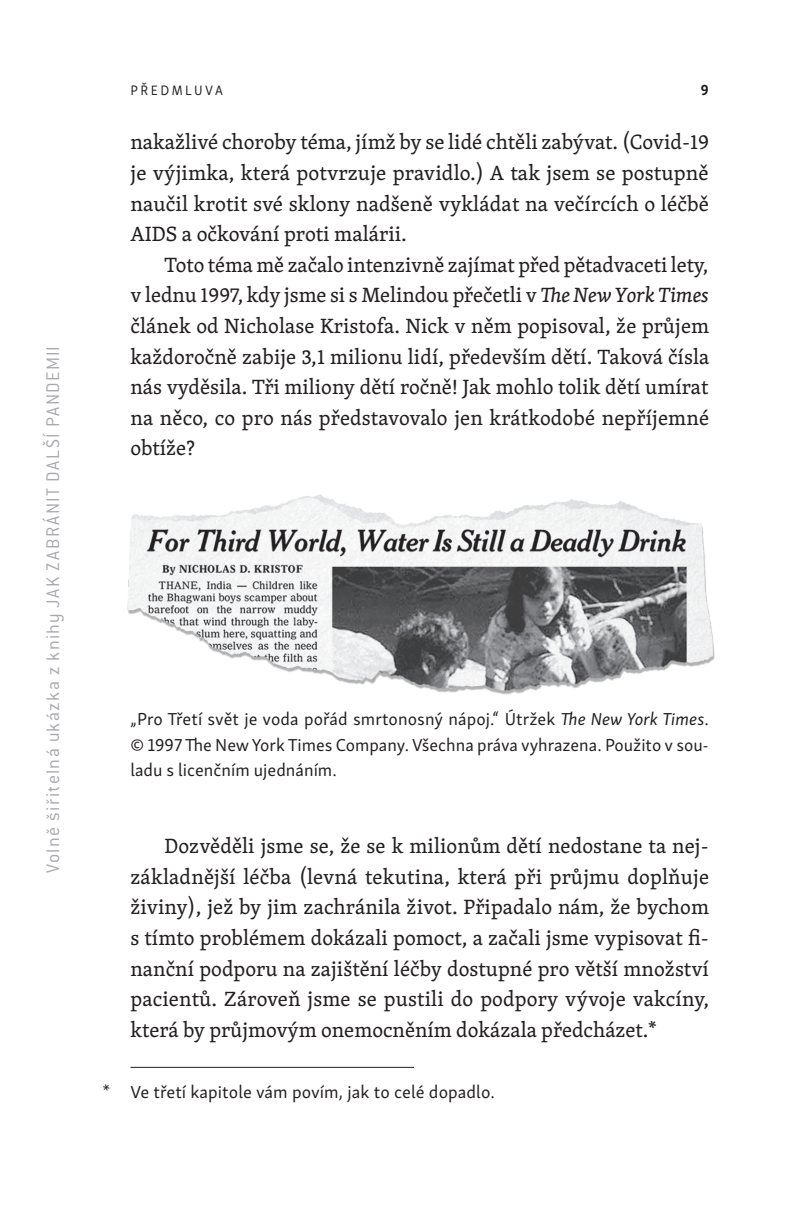
<style>
.page{position:relative;width:811px;height:1219px;background:#fff}
.page>*{position:absolute;margin:0;border:0;box-sizing:border-box;transform-origin:0 0}
.t1{font:21.2px/30.6px "Skolar PE";color:#231f20;text-align:justify}
.t2{font:300 20px "ITC Conduit LTCE";letter-spacing:.07em;color:#a8a9ad}
.t3{font:17.8px/25.2px "Skolar Sans PE";color:#231f20;text-align:justify}
.t4{font:700 15px "Skolar Sans PE";color:#231f20;scale:.96 1}
.t5{font:14px "Skolar Sans PE";color:#231f20;scale:.96 1}
.s1{font-style:italic}
</style>
<div class="page">
<hr style="left:130px;top:1067px;width:284px;height:1px;background:#231f20">
<img style="left:127px;top:494px;width:588px;height:201px">
<p class="t2" style="left:42px;top:873px;width:529px;rotate:-90deg">Volně šiřitelná ukázka z knihy JAK ZABRÁNIT DALŠÍ PANDEMII</p>
<p class="t5" style="left:131px;top:80px;width:98px">p řed mluva</p>
<p class="t4" style="left:701px;top:78px;width:10px">9</p>
<p class="t1" style="left:130px;top:126px;width:580px">nakažlivé choroby téma, jímž by se lidé chtěli zabývat. (Covid-19 je výjimka, která potvrzuje pravidlo.) A tak jsem se postupně naučil krotit své sklony nadšeně vykládat na večírcích o léčbě AIDS a očkování proti malárii.</p>
<p class="t1" style="left:130px;top:249px;width:580px;text-indent:34px">Toto téma mě začalo intenzivně zajímat před pětadvaceti lety, v lednu 1997, kdy jsme si s Melindou přečetli v <span class="s1">The New York Times </span>článek od Nicholase Kristofa. Nick v něm popisoval, že průjem každoročně zabije 3,1 milionu lidí, především dětí. Taková čísla nás vyděsila. Tři miliony dětí ročně! Jak mohlo tolik dětí umírat na něco, co pro nás představovalo jen krátkodobé nepříjemné obtíže?</p>
<p class="t3" style="left:130px;top:705px;width:580px">„Pro Třetí svět je voda pořád smrtonosný nápoj.“ Útržek <span class="s1">The New York Times</span>. © 1997 The New York Times Company. Všechna práva vyhrazena. Použito v sou&shy;ladu s licenčním ujednáním.</p>
<p class="t1" style="left:130px;top:830px;width:580px;text-indent:34px">Dozvěděli jsme se, že se k milionům dětí nedostane ta nej&shy;základnější léčba (levná tekutina, která při průjmu doplňuje živiny), jež by jim zachránila život. Připadalo nám, že bychom s tímto problémem dokázali pomoct, a začali jsme vypisovat fi&shy;nanční podporu na zajištění léčby dostupné pro větší množství pacientů. Zároveň jsme se pustili do podpory vývoje vakcíny, která by průjmovým onemocněním dokázala předcházet.*</p>
<p class="t3" style="left:102px;top:1078px;width:394px">* Ve třetí kapitole vám povím, jak to celé dopadlo.</p>
</div>
